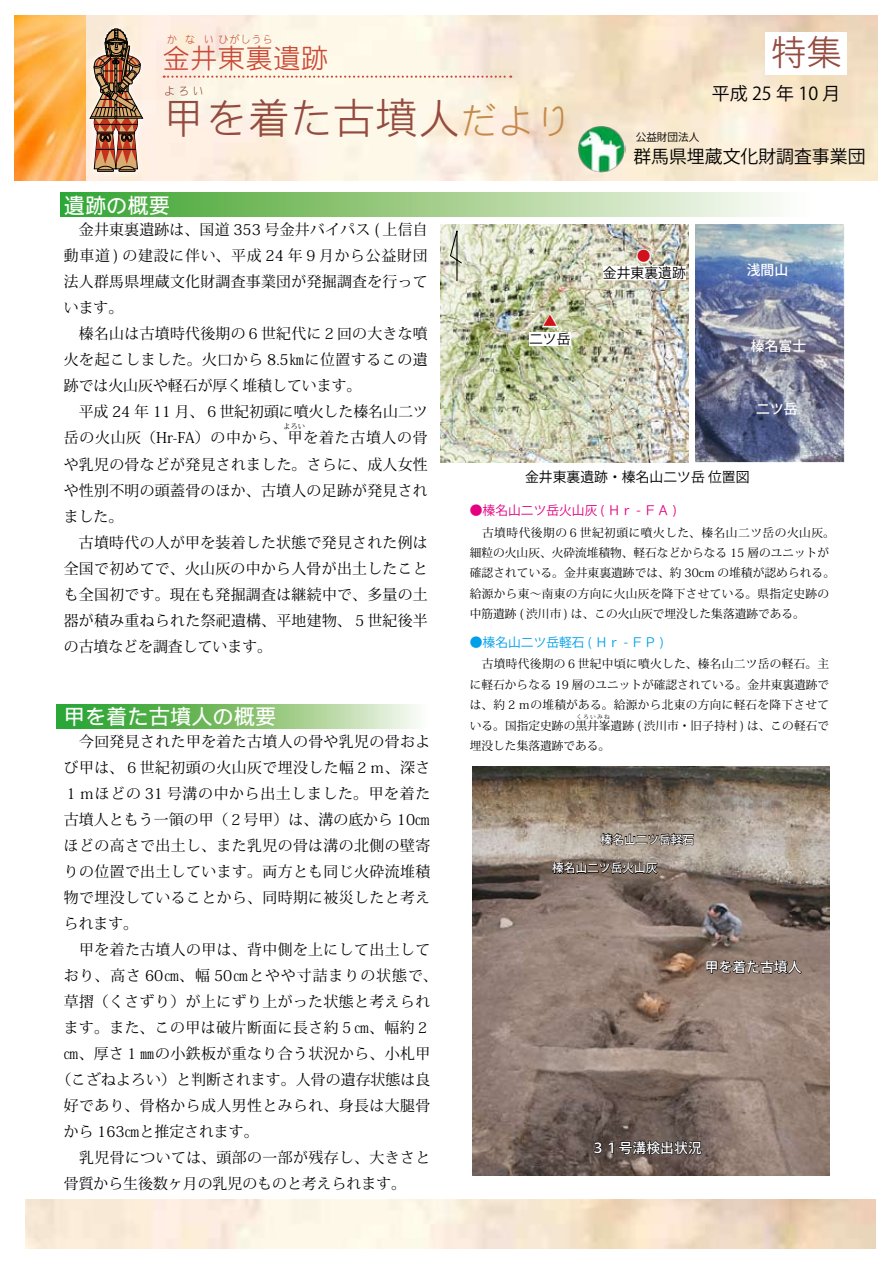
<style>
.page{position:relative;width:893px;height:1263px;background:#fff}
.page>*{position:absolute;margin:0;border:0;box-sizing:border-box;transform-origin:0 0}
.t1{font:42.45px "DF Gothic P W3 WIN RKSJ H";color:#944b40}
.t2{font:35.7px "DF Gothic P W3 WIN RKSJ H";color:#944b40}
.t3{font:27.6px "DF Gothic P W3 WIN RKSJ H";color:#c94935}
.t4{font:21.3px "DF Gothic P W5 WIN RKSJ H";color:#fff}
.t5{font:17.85px "Koz Go Pro";color:#000}
.t6{font:17.85px "Koz Go Pro";letter-spacing:.25em;color:#000}
.t7{font:14.85px/26.1px "Koz Min Pro";letter-spacing:.02em;color:#000}
.t8{font:14.85px "Koz Min Pro";color:#000}
.t9{font:14.85px "Koz Min Pro";letter-spacing:.065em;color:#000}
.t10{font:14.85px "Koz Min Pro";letter-spacing:.045em;color:#000}
.t11{font:13.8px "Koz Go Pro";color:#000}
.t12{font:500 13.8px "Koz Go Pro";color:#fff}
.t13{font:13.8px "Koz Min Pro";color:#d0121b}
.t14{font:12.75px "Koz Go Pro";color:#e4007f}
.t15{font:12.75px "Koz Go Pro";color:#00a0e9}
.t16{font:11.7px/20.4px "Koz Min Pro";letter-spacing:.005em;color:#000}
.t17{font:500 11.7px "Koz Go Pro";color:#fff}
.t18{font:11.7px "DF Gothic P W3 WIN RKSJ H";color:#944b40}
.t19{font:10.65px "DF Gothic P W3 WIN RKSJ H";letter-spacing:.04em;color:#c94935}
.t20{font:10.65px "Koz Go Pro";color:#000}
.t21{font:7.5px "Koz Min Pro";color:#000}
.t22{font:5.85px "Koz Min Pro";letter-spacing:.205em;color:#000}
.s1{font-size:37.2px;color:#c68b4b}
</style>
<div class="page">
<img style="left:85px;top:16px;width:793px;height:164px">
<img style="left:15px;top:16px;width:70px;height:164px">
<svg style="left:164px;top:76px;width:347px;height:2px"></svg>
<img style="left:577px;top:126px;width:48px;height:46px">
<svg style="left:82px;top:21px;width:76px;height:160px;background:#fbe5cd"></svg>
<svg style="left:90px;top:29px;width:53px;height:142px;background:#ac856d"></svg>
<div style="left:766px;top:32px;width:81px;height:43px;background:#fff"></div>
<svg style="left:57px;top:704px;width:361px;height:24px;background:#83c477"></svg>
<div style="left:61px;top:193px;width:785px;height:24px;background:linear-gradient(to right,#3ba229,#fff)"></div>
<img style="left:441px;top:224px;width:248px;height:238px">
<img style="left:696px;top:224px;width:148px;height:238px">
<svg style="left:540px;top:311px;width:19px;height:18px"></svg>
<div style="left:636px;top:249px;width:15px;height:14px;border:2px solid #fff;border-radius:50%"></div>
<div style="left:529px;top:332px;width:41px;height:14px;background:#fff"></div>
<div style="left:603px;top:266px;width:83px;height:14px;background:#fff"></div>
<img style="left:472px;top:767px;width:357px;height:409px">
<svg style="left:600px;top:829px;width:94px;height:17px;background:#675f57"></svg>
<svg style="left:551px;top:860px;width:108px;height:15px;background:#4a3f38"></svg>
<svg style="left:706px;top:959px;width:97px;height:15px"></svg>
<svg style="left:593px;top:1141px;width:9px;height:13px"></svg>
<svg style="left:608px;top:1136px;width:94px;height:19px;background:#3d3330"></svg>
<svg style="left:449px;top:224px;width:14px;height:58px"></svg>
<p class="t19" style="left:167px;top:34px;width:108px">か な いひがしうら</p>
<h3 class="t3" style="left:163px;top:45px;width:167px">金井東裏遺跡</h3>
<p class="t18" style="left:164px;top:85px;width:42px">よろい</p>
<h1 class="t1" style="left:163px;top:97px;width:411px">甲を着た古墳人<span class="s1">だより</span></h1>
<h3 class="t4" style="left:64px;top:195px;width:108px">遺跡の概要</h3>
<h2 class="t2" style="left:771px;top:35px;width:73px">特集</h2>
<p class="t6" style="left:712px;top:82px;width:130px">平成25年10月</p>
<p class="t20" style="left:636px;top:130px;width:65px">公益財団法人</p>
<p class="t5" style="left:633px;top:144px;width:234px">群馬県埋蔵文化財調査事業団</p>
<p class="t7" style="left:64px;top:216px;width:366px">　金井東裏遺跡は、国道 353 号金井バイパス ( 上信自動車道 ) の建設に伴い、平成 24 年９月から公益財団法人群馬県埋蔵文化財調査事業団が発掘調査を行っています。<br>　榛名山は古墳時代後期の６世紀代に２回の大きな噴火を起こしました。火口から 8.5㎞に位置するこの遺跡では火山灰や軽石が厚く堆積しています。<br>　平成 24 年 11 月、６世紀初頭に噴火した榛名山二ツ岳の火山灰（Hr-FA）の中から、甲を着た古墳人の骨</p>
<p class="t13" style="left:637px;top:246px;width:15px">●</p>
<p class="t11" style="left:603px;top:264px;width:84px">金井東裏遺跡</p>
<p class="t12" style="left:747px;top:261px;width:43px">浅間山</p>
<p class="t13" style="left:543px;top:312px;width:15px">▲</p>
<p class="t11" style="left:529px;top:330px;width:43px">二ツ岳</p>
<p class="t12" style="left:751px;top:337px;width:57px">榛名富士</p>
<p class="t12" style="left:756px;top:400px;width:43px">二ツ岳</p>
<p class="t21" style="left:283px;top:421px;width:24px">よろい</p>
<p class="t7" style="left:64px;top:450px;width:366px">や乳児の骨などが発見されました。さらに、成人女性や性別不明の頭蓋骨のほか、古墳人の足跡が発見されました。<br>　古墳時代の人が甲を装着した状態で発見された例は全国で初めてで、火山灰の中から人骨が出土したことも全国初です。現在も発掘調査は継続中で、多量の土器が積み重ねられた祭祀遺構、平地建物、５世紀後半の古墳などを調査しています。</p>
<p class="t11" style="left:525px;top:468px;width:226px">金井東裏遺跡・榛名山二ツ岳 位置図</p>
<p class="t14" style="left:470px;top:502px;width:208px">●榛名山二ツ岳火山灰 ( Ｈｒ - ＦＡ )</p>
<p class="t16" style="left:470px;top:522px;width:367px">　古墳時代後期の６世紀初頭に噴火した、榛名山二ツ岳の火山灰。細粒の火山灰、火砕流堆積物、軽石などからなる 15 層のユニットが確認されている。金井東裏遺跡では、約 30cm の堆積が認められる。給源から東～南東の方向に火山灰を降下させている。県指定史跡の中筋遺跡 ( 渋川市 ) は、この火山灰で埋没した集落遺跡である。</p>
<p class="t15" style="left:470px;top:634px;width:196px">●榛名山二ツ岳軽石 ( Ｈｒ - ＦＰ )</p>
<p class="t16" style="left:470px;top:653px;width:361px;text-align:justify">　古墳時代後期の６世紀中頃に噴火した、榛名山二ツ岳の軽石。主に軽石からなる 19 層のユニットが確認されている。金井東裏遺跡では、約 2 ｍの堆積がある。給源から北東の方向に軽石を降下させている。国指定史跡の黒井峯遺跡 ( 渋川市・旧子持村 ) は、この軽石で</p>
<h3 class="t4" style="left:64px;top:706px;width:214px">甲を着た古墳人の概要</h3>
<p class="t22" style="left:576px;top:712px;width:35px">くろいみね</p>
<p class="t7" style="left:64px;top:728px;width:368px">　今回発見された甲を着た古墳人の骨や乳児の骨およ</p>
<p class="t16" style="left:470px;top:735px;width:142px">埋没した集落遺跡である。</p>
<p class="t7" style="left:64px;top:754px;width:368px">び甲は、６世紀初頭の火山灰で埋没した幅２ｍ、深さ</p>
<p class="t10" style="left:64px;top:783px;width:368px">１ｍほどの 31 号溝の中から出土しました。甲を着た</p>
<p class="t7" style="left:64px;top:806px;width:368px">古墳人ともう一領の甲（２号甲）は、溝の底から 10㎝</p>
<p class="t7" style="left:64px;top:832px;width:368px">ほどの高さで出土し、また乳児の骨は溝の北側の壁寄</p>
<p class="t7" style="left:64px;top:858px;width:368px">りの位置で出土しています。両方とも同じ火砕流堆積</p>
<p class="t7" style="left:64px;top:884px;width:368px">物で埋没していることから、同時期に被災したと考え</p>
<p class="t7" style="left:64px;top:910px;width:76px">られます。</p>
<p class="t7" style="left:64px;top:936px;width:368px">　甲を着た古墳人の甲は、背中側を上にして出土して</p>
<p class="t9" style="left:64px;top:965px;width:375px">おり、高さ 60㎝、幅 50㎝とやや寸詰まりの状態で、</p>
<p class="t7" style="left:64px;top:988px;width:368px">草摺（くさずり）が上にずり上がった状態と考えられ</p>
<p class="t7" style="left:64px;top:1014px;width:368px">ます。また、この甲は破片断面に長さ約５㎝、幅約２</p>
<p class="t7" style="left:64px;top:1040px;width:368px">㎝、厚さ１㎜の小鉄板が重なり合う状況から、小札甲</p>
<p class="t7" style="left:56px;top:1066px;width:376px">（こざねよろい）と判断されます。人骨の遺存状態は良</p>
<p class="t7" style="left:64px;top:1092px;width:368px">好であり、骨格から成人男性とみられ、身長は大腿骨</p>
<p class="t8" style="left:64px;top:1121px;width:196px">から 163㎝と推定されます。</p>
<p class="t7" style="left:64px;top:1144px;width:368px">　乳児骨については、頭部の一部が残存し、大きさと</p>
<p class="t8" style="left:64px;top:1173px;width:344px">骨質から生後数ヶ月の乳児のものと考えられます。</p>
<p class="t17" style="left:601px;top:832px;width:95px">榛名山二ツ岳軽石</p>
<p class="t17" style="left:552px;top:860px;width:107px">榛名山二ツ岳火山灰</p>
<p class="t12" style="left:705px;top:958px;width:98px">甲を着た古墳人</p>
<p class="t12" style="left:591px;top:1139px;width:112px">３１号溝検出状況</p>
</div>
